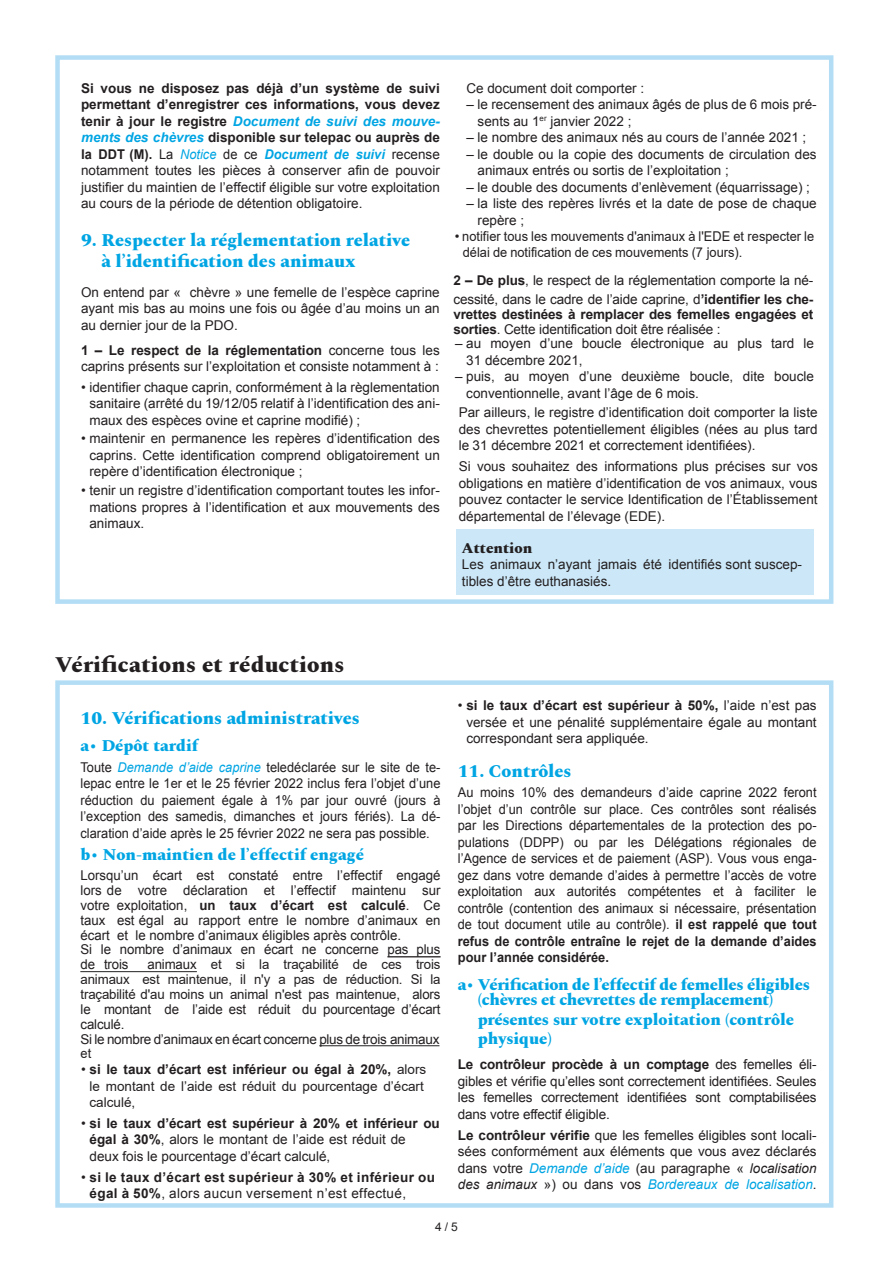
<style>
.page{position:relative;width:893px;height:1263px;background:#fff}
.page>*{position:absolute;margin:0;border:0;box-sizing:border-box;transform-origin:0 0}
.t1{font:800 22.5px "Spectral";letter-spacing:.01em;color:#231f20}
.t2{font:800 18px/21px "Spectral";color:#00a5e3}
.t3{font:800 16.5px/15px "Spectral";letter-spacing:-.01em;color:#00a5e3}
.t4{font:800 15px "Spectral";color:#231f20}
.t5{font:13.5px/16.5px "Arial";color:#231f20}
.t6{font:13.5px/16.5px "Arial";color:#231f20;text-align:justify;scale:.95 1}
.t7{font:13.5px/16.5px "Arial";color:#231f20;scale:.95 1}
.t8{font:13.5px/16.5px "Arial";color:#231f20}
.t9{font:700 13.5px/15.1px "Arial";letter-spacing:-.01em;color:#231f20}
.t10{font:700 13.5px/16.5px "Arial";letter-spacing:.03em;color:#231f20}
.t11{font:12px "Arial";color:#231f20}
.s1{font-weight:700}
.s2{font-weight:700;font-style:italic;color:#00a5e3}
.s3{font-style:italic;color:#00a5e3}
.s4{font-style:inherit}
.s5{font-weight:400}
.s6{font-style:italic}
</style>
<div class="page">
<hr style="left:319px;top:1045px;width:120px;height:1px;background:#231f20">
<hr style="left:80px;top:971px;width:117px;height:1px;background:#231f20">
<hr style="left:387px;top:956px;width:54px;height:1px;background:#231f20">
<div style="left:55px;top:680px;width:778px;height:528px;border:4px solid #b3ddf5"></div>
<div style="left:456px;top:529px;width:357px;height:66px;background:#cbe7f8"></div>
<div style="left:55px;top:55px;width:778px;height:549px;border:4px solid #b3ddf5"></div>
<p class="t6" style="left:81px;top:80px;width:379px"><span class="s1">Si vous ne disposez pas déjà d’un système de suivi permettant d’enregistrer ces informations, vous devez tenir à jour le registre</span> <span class="s2">Document de suivi des mouve&shy;ments des chèvres</span> <span class="s1">disponible sur telepac ou auprès de la DDT (M).</span> La <span class="s3">Notice</span> de ce <span class="s2">Document de suivi</span> recense notamment toutes les pièces à conserver afin de pouvoir justifier du maintien de l’effectif éligible sur votre exploitation au cours de la période de détention obligatoire.</p>
<h2 class="t2" style="left:101px;top:228px;width:310px;text-indent:-20px">9. Respecter la réglementation relative à l’identification des animaux</h2>
<p class="t5" style="left:81px;top:284px;width:360px;text-align:justify">On entend par « chèvre » une femelle de l’espèce caprine ayant mis bas au moins une fois ou âgée d’au moins un an au dernier jour de la PDO.</p>
<p class="t5" style="left:81px;top:342px;width:360px"><span class="s1">1 – Le respect de la réglementation</span> concerne tous les caprins présents sur l’exploitation et consiste notamment à :</p>
<p class="t5" style="left:89px;top:379px;width:352px;text-align:justify;text-indent:-8px">• identifier chaque caprin, conformément à la règlementation sanitaire (arrêté du 19/12/05 relatif à l’identification des ani&shy;maux des espèces ovine et caprine modifié) ;</p>
<p class="t5" style="left:89px;top:431px;width:352px;text-align:justify;text-indent:-8px">• maintenir en permanence les repères d’identification des caprins. Cette identification comprend obligatoirement un repère d’identification électronique ;</p>
<p class="t5" style="left:89px;top:482px;width:352px;text-align:justify;text-indent:-8px">• tenir un registre d’identification comportant toutes les infor&shy;mations propres à l’identification et aux mouvements des animaux.</p>
<p class="t5" style="left:466px;top:80px;width:179px">Ce document doit comporter :</p>
<p class="t5" style="left:478px;top:96px;width:341px;text-indent:-11px">– le recensement des animaux âgés de plus de 6 mois pré&shy;sents au 1<sup>er</sup> janvier 202<span class="s4">2</span> ;</p>
<p class="t5" style="left:466px;top:129px;width:342px">– le nombre des animaux nés au cours de l’année 202<span class="s4">1</span> ;</p>
<p class="t5" style="left:478px;top:146px;width:341px;text-indent:-11px">– le double ou la copie des documents de circulation des animaux entrés ou sortis de l’exploitation ;</p>
<p class="t5" style="left:466px;top:179px;width:345px">– le double des documents d’enlèvement (équarrissage) ;</p>
<p class="t5" style="left:478px;top:195px;width:341px;text-indent:-11px">– la liste des repères livrés et la date de pose de chaque repère <span class="s4">;</span></p>
<p class="t7" style="left:463px;top:228px;width:371px;text-indent:-8px"><span class="s4">•</span> notifier tous les mouvements d'animaux à l'EDE et respecter le délai de notification de ces mouvements (7 jours).</p>
<p class="t5" style="left:453px;top:271px;width:361px;line-height:19.2px"><span class="s1">2 – De plus</span>, le respect de la réglementation comporte la né&shy;cessité, dans le cadre de l’aide caprine, d<span class="s1">’identifier les che-</span></p>
<p class="t9" style="left:453px;top:307px;width:361px">vrettes destinées à remplacer des femelles engagées et sorties<span class="s5">. Cette identification doit être réalisée :</span></p>
<p class="t5" style="left:466px;top:335px;width:349px;text-indent:-11px">– au moyen d’une boucle électronique au plus tard le<br>31 décembre 202<span class="s4">1</span>,</p>
<p class="t5" style="left:466px;top:368px;width:349px;text-indent:-11px">– puis, au moyen d’une deuxième boucle, dite boucle conventionnelle, avant l’âge de 6 mois.</p>
<p class="t5" style="left:459px;top:405px;width:360px;text-align:justify">Par ailleurs, le registre d’identification doit comporter la liste des chevrettes potentiellement éligibles (nées au plus tard le 31 décembre 202<span class="s4">1</span> et correctement identifiées).</p>
<p class="t5" style="left:459px;top:458px;width:361px;text-align:justify">Si vous souhaitez des informations plus précises sur vos obligations en matière d’identification de vos animaux, vous pouvez contacter le service Identification de l’Établissement départemental de l’élevage (EDE).</p>
<p class="t4" style="left:462px;top:537px;width:72px">Attention</p>
<p class="t5" style="left:462px;top:557px;width:342px;line-height:16px">Les animaux n’ayant jamais été identifiés sont suscep&shy;tibles d’être euthanasiés.</p>
<h1 class="t1" style="left:55px;top:648px;width:291px">Vérifications et réductions</h1>
<h2 class="t2" style="left:81px;top:706px;width:281px">10. Vérifications administratives</h2>
<p class="t3" style="left:81px;top:737px;width:119px">a• Dépôt tardif</p>
<p class="t6" style="left:81px;top:759px;width:380px">Toute <span class="s3">Demande d’aide caprine</span> teledéclarée sur le site de te&shy;lepac entre le <span class="s4">1er</span> et le 2<span class="s4">5</span> février 202<span class="s4">2</span> inclus fera l’objet d’une réduction du paiement égale à 1% par jour ouvré (jours à l’exception des samedis, dimanches et jours fériés). La dé&shy;claration d’aide après le 2<span class="s4">5</span> février 202<span class="s4">2</span> ne sera pas possible.</p>
<p class="t3" style="left:81px;top:845px;width:285px">b• Non-maintien de l’effectif engagé</p>
<p class="t5" style="left:81px;top:868px;width:361px;line-height:14.9px">Lorsqu’un écart est constaté entre l’effectif engagé lors de votre déclaration et l’effectif maintenu sur votre exploitation, <span class="s1">un taux d’écart est calculé</span>. Ce taux est égal au rapport entre le nombre d’animaux en écart et le nombre d’animaux éligibles après contrôle.<br>Si le nombre d’animaux en écart ne concerne pas plus de trois</p>
<p class="t5" style="left:81px;top:957px;width:361px;line-height:14.9px;text-indent:67px">animaux <span class="s4">et si la traçabilité de ces trois animaux est maintenue, il n'y a pas de réduction. Si la traçabilité d'au moins un animal n'est pas maintenue,</span> alors le montant de l’aide est réduit du pourcentage d’écart calculé.<br>Si le nombre d’animaux en écart concerne plus de trois animaux</p>
<p class="t7" style="left:81px;top:1045px;width:13px">et</p>
<p class="t8" style="left:89px;top:1061px;width:338px;text-indent:-8px"><span class="s4">•</span> <span class="s1">si le taux d’écart est inférieur ou égal à 20%,</span> alors le montant de l’aide est réduit du pourcentage d’écart calculé,</p>
<p class="t5" style="left:89px;top:1115px;width:352px;text-indent:-8px">• <span class="s1">si le taux d’écart est supérieur à 20% et inférieur ou égal à 30%</span>, alors le montant de l’aide est réduit de<br>deux fois le pourcentage d’écart calculé,</p>
<p class="t10" style="left:89px;top:1169px;width:347px;text-indent:-8px"><span class="s5">•</span> si le taux d’écart est supérieur à 30% et inférieur ou égal à 50%<span class="s5">, alors aucun versement n’est effectué,</span></p>
<p class="t5" style="left:466px;top:698px;width:352px;text-align:justify;text-indent:-8px">• <span class="s1">si le taux d’écart est supérieur à 50%,</span> l’aide n’est pas versée et une pénalité supplémentaire égale au montant correspondant sera appliquée.</p>
<h2 class="t2" style="left:458px;top:759px;width:115px">11. Contrôles</h2>
<p class="t6" style="left:458px;top:785px;width:379px">Au moins 10% des demandeurs d’aide caprine 202<span class="s4">2</span> feront l’objet d’un contrôle sur place. Ces contrôles sont réalisés par les Directions départementales de la protection des po&shy;pulations (DDPP) ou par les Délégations régionales de l’Agence de services et de paiement (ASP). Vous vous enga&shy;gez dans votre demande d’aides à permettre l’accès de votre exploitation aux autorités compétentes et à faciliter le contrôle (contention des animaux si nécessaire, présentation de tout document utile au contrôle). <span class="s1">il est rappelé que tout refus de contrôle entraîne le rejet de la demande d’aides pour l’année considérée.</span></p>
<p class="t3" style="left:478px;top:976px;width:333px;text-indent:-20px">a• Vérification de l’effectif de femelles éligibles (chèvres et chevrettes de remplacement)</p>
<p class="t3" style="left:478px;top:1008px;width:318px;line-height:19.5px">présentes sur votre exploitation (contrôle physique)</p>
<p class="t5" style="left:458px;top:1057px;width:360px;text-align:justify"><span class="s1">Le contrôleur procède à un comptage</span> des femelles éli&shy;gibles et vérifie qu’elles sont correctement identifiées. Seules les femelles correctement identifiées sont comptabilisées dans votre effectif éligible.</p>
<p class="t5" style="left:458px;top:1127px;width:360px;text-align:justify"><span class="s1">Le contrôleur vérifie</span> que les femelles éligibles sont locali&shy;sées conformément aux éléments que vous avez déclarés dans votre <span class="s3">Demande d’aide</span> (au paragraphe « <span class="s6">localisation des animaux</span> ») ou dans vos <span class="s3">Bordereaux de localisation</span>.</p>
<p class="t11" style="left:435px;top:1219px;width:24px">4 / 5</p>
</div>
